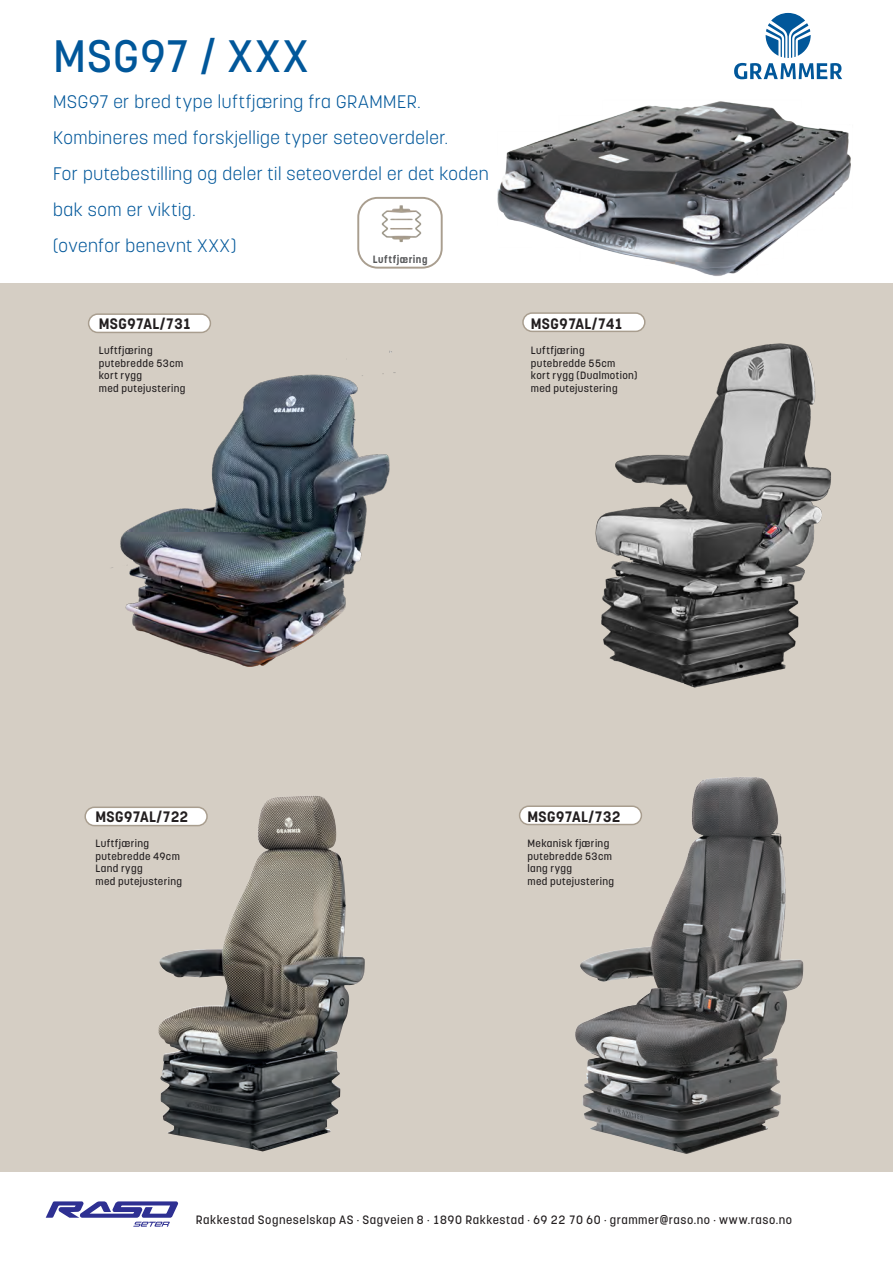
<style>
.page{position:relative;width:893px;height:1263px;background:#fff}
.page>*{position:absolute;margin:0;border:0;box-sizing:border-box;transform-origin:0 0}
.t1{font:500 45px "Korolev";letter-spacing:.025em;color:#01579a}
.t2{font:300 18px/36px "Korolev";letter-spacing:.03em;color:#01579a}
.t3{font:700 15px "Korolev";letter-spacing:.005em;color:#231f20}
.t4{font:500 12px "Korolev";letter-spacing:.045em;color:#231f20}
.t5{font:500 10.5px "Korolev";letter-spacing:.035em;color:#231f20}
.t6{font:700 10.5px "Korolev";letter-spacing:.05em;color:#57585a}
</style>
<div class="page">
<div style="left:0;top:283px;width:893px;height:888px;background:#d5cec4"></div>
<svg style="left:46px;top:1201px;width:132px;height:26px"></svg>
<svg style="left:734px;top:13px;width:108px;height:66px"></svg>
<div style="left:357px;top:197px;width:86px;height:72px;border:2px solid #a99e8f;border-radius:19px"></div>
<img style="left:376px;top:198px;width:50px;height:45px">
<div style="left:89px;top:314px;width:121px;height:18px;background:#fff;border-radius:9px"></div>
<div style="left:88px;top:313px;width:123px;height:20px;border:2px solid #a99e8f;border-radius:9px"></div>
<div style="left:523px;top:313px;width:122px;height:18px;background:#fff;border-radius:9px"></div>
<div style="left:522px;top:312px;width:123px;height:20px;border:2px solid #a99e8f;border-radius:9px"></div>
<img style="left:497px;top:79px;width:354px;height:197px">
<img style="left:111px;top:350px;width:285px;height:317px">
<img style="left:581px;top:330px;width:250px;height:358px">
<img style="left:158px;top:796px;width:173px;height:355px">
<img style="left:535px;top:777px;width:314px;height:395px">
<div style="left:85px;top:807px;width:122px;height:18px;background:#fff;border-radius:9px"></div>
<div style="left:84px;top:806px;width:124px;height:20px;border:2px solid #a99e8f;border-radius:9px"></div>
<div style="left:520px;top:806px;width:121px;height:18px;background:#fff;border-radius:9px"></div>
<div style="left:519px;top:805px;width:123px;height:20px;border:2px solid #a99e8f;border-radius:9px"></div>
<p class="t1" style="left:53px;top:28px;width:256px">MSG97 / XXX</p>
<p class="t2" style="left:53px;top:84px;width:369px">MSG97 er bred type luftfjæring fra GRAMMER.</p>
<p class="t2" style="left:53px;top:120px;width:396px">Kombineres med forskjellige typer seteoverdeler.</p>
<p class="t2" style="left:53px;top:156px;width:437px">For putebestilling og deler til seteoverdel er det koden bak som er viktig.</p>
<p class="t2" style="left:53px;top:228px;width:185px">(ovenfor benevnt XXX)</p>
<p class="t6" style="left:373px;top:252px;width:56px">Luftfjæring</p>
<p class="t3" style="left:99px;top:314px;width:94px">MSG97AL/731</p>
<p class="t3" style="left:531px;top:314px;width:94px">MSG97AL/741</p>
<p class="t5" style="left:99px;top:344px;width:55px">Luftfjæring</p>
<p class="t5" style="left:531px;top:344px;width:55px">Luftfjæring</p>
<p class="t5" style="left:99px;top:356px;width:86px">putebredde 53cm</p>
<p class="t5" style="left:531px;top:356px;width:86px">putebredde 55cm</p>
<p class="t5" style="left:99px;top:369px;width:45px">kort rygg</p>
<p class="t5" style="left:531px;top:369px;width:108px">kort rygg (Dualmotion)</p>
<p class="t5" style="left:99px;top:381px;width:88px">med putejustering</p>
<p class="t5" style="left:531px;top:381px;width:88px">med putejustering</p>
<p class="t3" style="left:95px;top:807px;width:94px">MSG97AL/722</p>
<p class="t3" style="left:527px;top:807px;width:94px">MSG97AL/732</p>
<p class="t5" style="left:95px;top:837px;width:55px">Luftfjæring</p>
<p class="t5" style="left:527px;top:837px;width:83px">Mekanisk fjæring</p>
<p class="t5" style="left:95px;top:849px;width:86px">putebredde 49cm</p>
<p class="t5" style="left:527px;top:849px;width:86px">putebredde 53cm</p>
<p class="t5" style="left:95px;top:862px;width:49px">Land rygg</p>
<p class="t5" style="left:527px;top:862px;width:46px">lang rygg</p>
<p class="t5" style="left:95px;top:875px;width:88px">med putejustering</p>
<p class="t5" style="left:527px;top:875px;width:88px">med putejustering</p>
<p class="t4" style="left:196px;top:1212px;width:598px">Rakkestad Sogneselskap AS · Sagveien 8 · 1890 Rakkestad · 69 22 70 60 · grammer@raso.no · www.raso.no</p>
</div>
